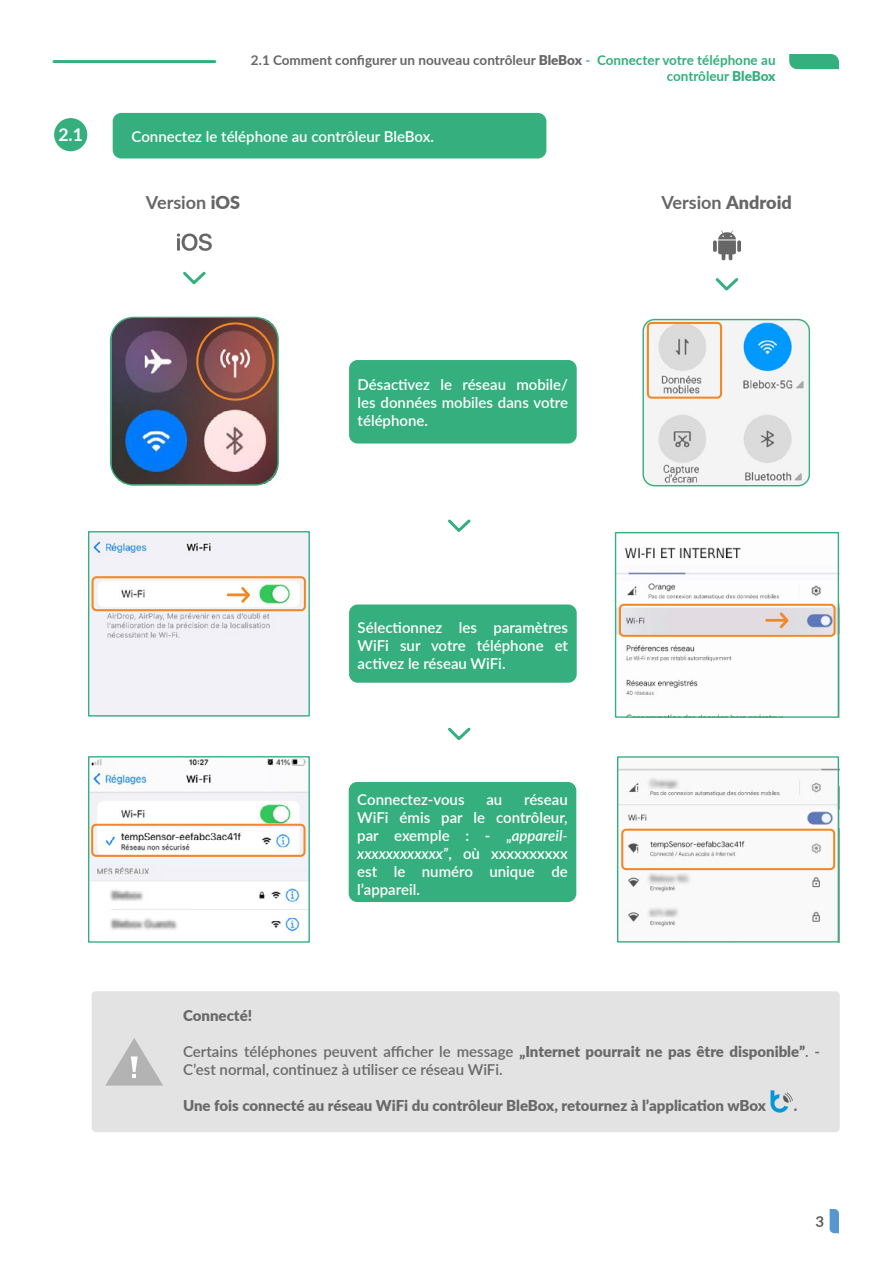
<style>
.page{position:relative;width:893px;height:1263px;background:#fff}
.page>*{position:absolute;margin:0;border:0;box-sizing:border-box;transform-origin:0 0}
.t1{font:700 18px "Lato";color:#666}
.t2{font:700 17.55px "Lato";color:#fff}
.t3{font:600 15px/18px "Lato";color:#fff;text-align:justify}
.t4{font:600 15px/18px "Lato";color:#6a696a}
.t5{font:900 15px "Lato";color:#6a696a}
.t6{font:700 15px "Lato";color:#5a5c5f}
.t7{font:700 13.5px/16.2px "Lato";color:#666;text-align:right}
.s1{font-weight:900}
.s2{color:#35af7e}
.s3{font-weight:900;color:#35af7e}
.s4{font-style:italic}
</style>
<div class="page">
<img style="left:619px;top:757px;width:221px;height:185px">
<img style="left:617px;top:533px;width:223px;height:185px">
<img style="left:642px;top:319px;width:167px;height:167px">
<img style="left:90px;top:758px;width:218px;height:174px">
<img style="left:90px;top:533px;width:218px;height:181px">
<svg style="left:830px;top:1209px;width:9px;height:24px"></svg>
<svg style="left:183px;top:271px;width:23px;height:14px"></svg>
<svg style="left:715px;top:278px;width:24px;height:13px"></svg>
<svg style="left:448px;top:519px;width:23px;height:13px"></svg>
<svg style="left:448px;top:727px;width:23px;height:14px"></svg>
<div style="left:349px;top:782px;width:227px;height:120px;background:#35af7e;border-radius:9px"></div>
<div style="left:91px;top:824px;width:215px;height:33px;border:2px solid #f18825;border-radius:4px"></div>
<div style="left:621px;top:829px;width:214px;height:41px;border:2px solid #f18825;border-radius:4px"></div>
<div style="left:88px;top:756px;width:222px;height:187px;border:1px solid #35af7e"></div>
<div style="left:617px;top:756px;width:222px;height:186px;border:1px solid #35af7e"></div>
<div style="left:349px;top:360px;width:228px;height:84px;background:#35af7e;border-radius:9px"></div>
<img style="left:109px;top:316px;width:170px;height:168px">
<svg style="left:789px;top:54px;width:50px;height:15px"></svg>
<hr style="left:54px;top:60px;width:161px;height:3px;background:#35af7e">
<div style="left:92px;top:991px;width:748px;height:141px;background:#e3e3e3;border-radius:4px"></div>
<div style="left:349px;top:604px;width:228px;height:79px;background:#35af7e;border-radius:9px"></div>
<div style="left:92px;top:576px;width:214px;height:35px;border:2px solid #f18825;border-radius:4px"></div>
<div style="left:647px;top:322px;width:75px;height:77px;border:2px solid #f18825;border-radius:4px"></div>
<div style="left:619px;top:604px;width:217px;height:33px;border:2px solid #f18825;border-radius:4px"></div>
<svg style="left:777px;top:610px;width:14px;height:21px"></svg>
<hr style="left:766px;top:619px;width:19px;height:3px;background:#f18825">
<div style="left:88px;top:531px;width:222px;height:185px;border:1px solid #35af7e"></div>
<div style="left:615px;top:532px;width:224px;height:186px;border:1px solid #35af7e"></div>
<svg style="left:239px;top:584px;width:13px;height:21px"></svg>
<hr style="left:228px;top:593px;width:18px;height:3px;background:#f18825">
<div style="left:196px;top:322px;width:78px;height:79px;border:2px solid #f18625;border-radius:50%"></div>
<div style="left:110px;top:317px;width:169px;height:169px;border:1px solid #35af7e;border-radius:23px"></div>
<div style="left:643px;top:319px;width:167px;height:167px;border:1px solid #35af7e;border-radius:11px"></div>
<div style="left:54px;top:118px;width:33px;height:33px;background:#35af7e;border-radius:50%"></div>
<svg style="left:713px;top:230px;width:28px;height:30px"></svg>
<svg style="left:177px;top:233px;width:35px;height:18px"></svg>
<svg style="left:106px;top:1038px;width:57px;height:47px"></svg>
<div style="left:113px;top:113px;width:433px;height:45px;background:#35af7e;border-radius:9px"></div>
<svg style="left:770px;top:1090px;width:23px;height:22px"></svg>
<p class="t7" style="left:251px;top:51px;width:526px">2.1 Comment configurer un nouveau contrôleur <span class="s1">BleBox</span> <span class="s2">- Connecter votre téléphone au contrôleur</span> <span class="s3">BleBox</span></p>
<p class="t2" style="left:58px;top:122px;width:26px">2.1</p>
<p class="t3" style="left:132px;top:126px;width:304px">Connectez le téléphone au contrôleur BleBox.</p>
<p class="t1" style="left:146px;top:189px;width:96px">Version <span class="s1">iOS</span></p>
<p class="t1" style="left:661px;top:189px;width:132px">Version <span class="s1">Android</span></p>
<p class="t3" style="left:358px;top:374px;width:212px">Désactivez le réseau mobile/ les données mobiles dans votre téléphone.</p>
<p class="t3" style="left:358px;top:618px;width:212px">Sélectionnez les paramètres WiFi sur votre téléphone et activez le réseau WiFi.</p>
<p class="t3" style="left:357px;top:790px;width:212px;text-indent:167px">réseau WiFi émis par le contrôleur, par exemple : - „<span class="s4">appareil&shy;xxxxxxxxxxxx”</span>, où xxxxxxxxxx est le numéro unique de l’appareil.</p>
<p class="t3" style="left:357px;top:790px;width:109px">Connectez-vous</p>
<p class="t3" style="left:486px;top:790px;width:17px">au</p>
<p class="t5" style="left:183px;top:1004px;width:71px">Connecté!</p>
<p class="t4" style="left:183px;top:1042px;width:639px">Certains téléphones peuvent afficher le message <span class="s1">„Internet pourrait ne pas être disponible”</span>. -<br>C’est normal, continuez à utiliser ce réseau WiFi.</p>
<p class="t5" style="left:183px;top:1094px;width:584px">Une fois connecté au réseau WiFi du contrôleur BleBox, retournez à l’application wBox</p>
<p class="t5" style="left:794px;top:1094px;width:5px">.</p>
<p class="t6" style="left:816px;top:1210px;width:10px">3</p>
</div>
